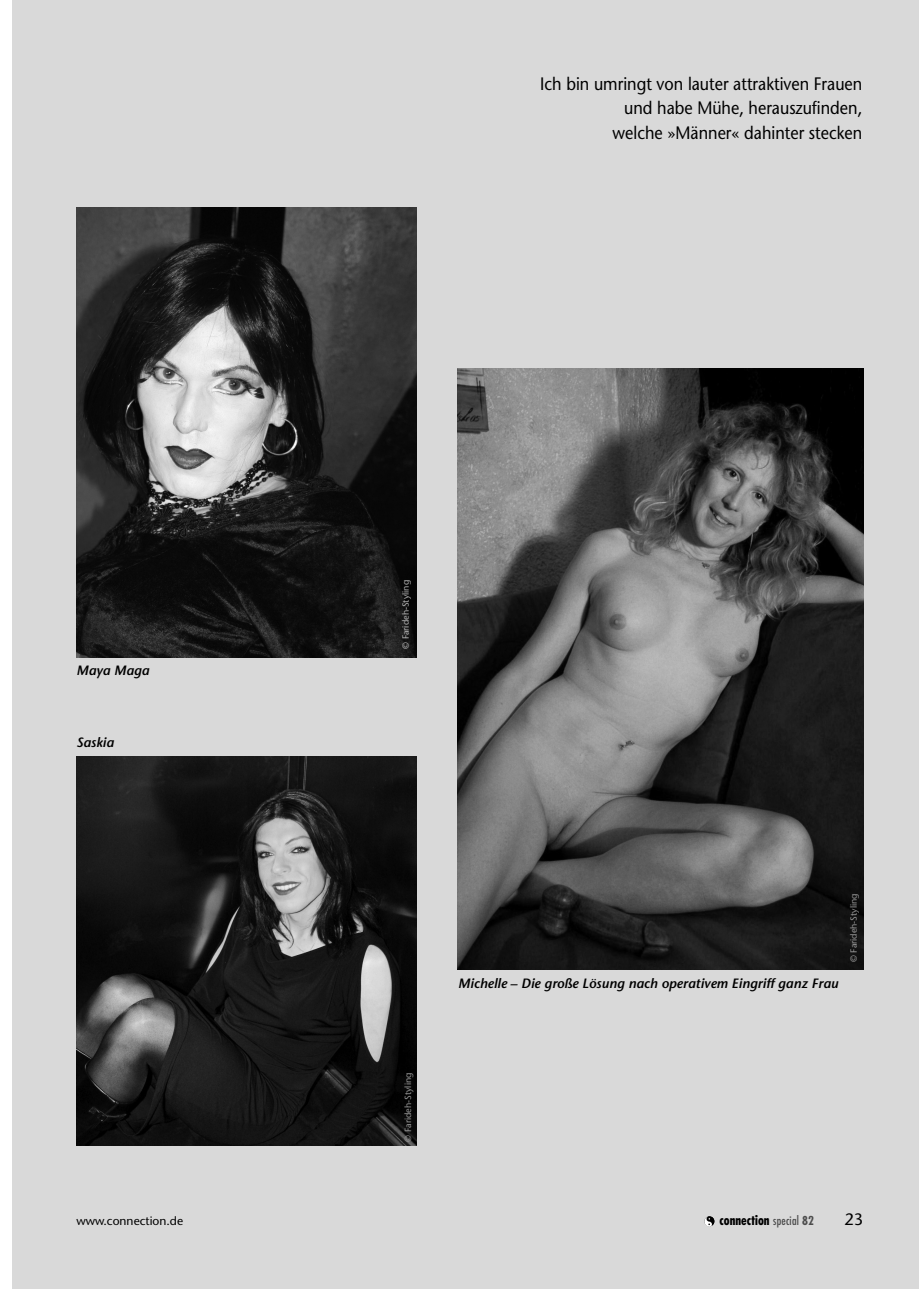
<style>
.page{position:relative;width:919px;height:1289px;background:#fff}
.page>*{position:absolute;margin:0;border:0;box-sizing:border-box;transform-origin:0 0}
.t1{font:18px/24px "Stone Sans";color:#000;text-align:right;scale:.9 1}
.t2{font:16.5px "Stone Sans";color:#000}
.t3{font:italic 600 13.5px "Stone Sans";color:#000}
.t4{font:700 condensed 13.5px "Futura";color:#000}
.t5{font:12px "Stone Sans";color:#000}
.t6{font:9px "Stone Sans";color:#999}
.t7{font:9px "Stone Sans";color:#b3b3b3}
.s1{font-weight:400;font-size:12px;color:#4d4d4d}
.s2{font-size:12px;color:#4d4d4d}
</style>
<div class="page">
<div style="left:13px;top:1px;width:905px;height:1287px;background:#d9d9d9"></div>
<svg style="left:704px;top:1216px;width:11px;height:10px"></svg>
<img style="left:457px;top:368px;width:406px;height:601px">
<img style="left:76px;top:757px;width:340px;height:388px">
<img style="left:76px;top:208px;width:340px;height:449px">
<p class="t3" style="left:76px;top:665px;width:74px">Maya Maga</p>
<p class="t3" style="left:76px;top:736px;width:39px">Saskia</p>
<p class="t1" style="left:540px;top:74px;width:359px">Ich bin umringt von lauter attraktiven Frauen und habe Mühe, herauszufinden,<br>welche »Männer« dahinter stecken</p>
<p class="t7" style="left:402px;top:649px;width:70px;rotate:-90deg">© Farideh-Styling</p>
<p class="t6" style="left:404px;top:1141px;width:70px;rotate:-90deg">© Farideh-Styling</p>
<p class="t3" style="left:458px;top:978px;width:381px">Michelle – Die große Lösung nach operativem Eingriff ganz Frau</p>
<p class="t6" style="left:850px;top:962px;width:70px;rotate:-90deg">© Farideh-Styling</p>
<p class="t5" style="left:76px;top:1216px;width:108px">www.connection.de</p>
<p class="t4" style="left:719px;top:1214px;width:96px">connection <span class="s1">special</span> <span class="s2">82</span></p>
<p class="t2" style="left:844px;top:1212px;width:20px">23</p>
</div>
